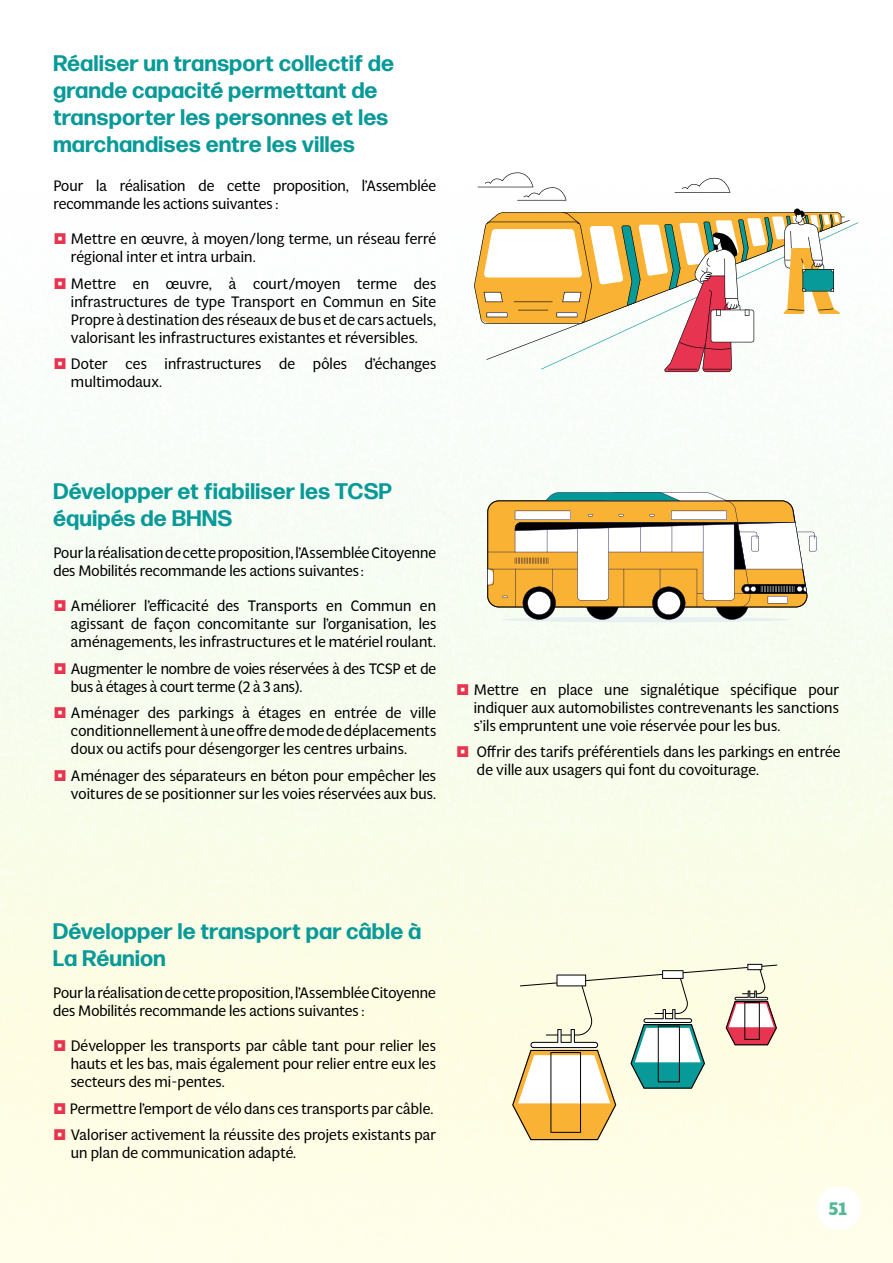
<style>
.page{position:relative;width:893px;height:1263px;background:#fff}
.page>*{position:absolute;margin:0;border:0;box-sizing:border-box;transform-origin:0 0}
.t1{font:700 22.5px/27px "Forma DJR Display";letter-spacing:.03em;color:#089a98}
.t2{font:700 18px "Multi Display";color:#54b898}
.t3{font:15px/18px "Multi Display";letter-spacing:.01em;color:#000}
.t4{font:15px/18px "Multi Display";letter-spacing:-.01em;color:#000}
</style>
<div class="page">
<div style="left:0;top:0;width:893px;height:1263px;background:linear-gradient(to bottom,#fbfeff,#fbfde0)"></div>
<svg style="left:511px;top:964px;width:267px;height:177px;background:#e7e4ca"></svg>
<div style="left:502px;top:617px;width:288px;height:5px;background:#e6f0f0;border-radius:50%"></div>
<svg style="left:487px;top:492px;width:329px;height:128px"></svg>
<svg style="left:478px;top:172px;width:88px;height:29px"></svg>
<svg style="left:675px;top:177px;width:55px;height:16px"></svg>
<svg style="left:845px;top:222px;width:13px;height:147px"></svg>
<svg style="left:474px;top:208px;width:371px;height:164px"></svg>
<div style="left:817px;top:1186px;width:44px;height:44px;background:#fff;border-radius:50%"></div>
<svg style="left:55px;top:233px;width:11px;height:11px"></svg>
<svg style="left:55px;top:278px;width:11px;height:11px"></svg>
<svg style="left:55px;top:358px;width:11px;height:11px"></svg>
<svg style="left:457px;top:683px;width:11px;height:11px"></svg>
<svg style="left:457px;top:746px;width:11px;height:11px"></svg>
<svg style="left:55px;top:600px;width:11px;height:11px"></svg>
<svg style="left:55px;top:663px;width:11px;height:11px"></svg>
<svg style="left:55px;top:707px;width:11px;height:11px"></svg>
<svg style="left:55px;top:770px;width:11px;height:11px"></svg>
<svg style="left:54px;top:1040px;width:11px;height:11px"></svg>
<svg style="left:54px;top:1103px;width:11px;height:11px"></svg>
<svg style="left:54px;top:1129px;width:11px;height:11px"></svg>
<h1 class="t1" style="left:53px;top:49px;width:342px">Réaliser un transport collectif de grande capacité permettant de transporter les personnes et les marchandises entre les villes</h1>
<p class="t3" style="left:53px;top:176px;width:384px">Pour la réalisation de cette proposition, l’Assemblée recommande les actions suivantes :</p>
<p class="t3" style="left:71px;top:229px;width:367px">Mettre en œuvre, à moyen/long terme, un réseau ferré régional inter et intra urbain.</p>
<p class="t3" style="left:71px;top:273px;width:367px;text-align:justify">Mettre en œuvre, à court/moyen terme des infrastructures de type Transport en Commun en Site Propre à destination des réseaux de bus et de cars actuels, valorisant les infrastructures existantes et réversibles.</p>
<p class="t3" style="left:71px;top:354px;width:367px">Doter ces infrastructures de pôles d’échanges multimodaux.</p>
<h1 class="t1" style="left:53px;top:477px;width:340px">Développer et fiabiliser les TCSP équipés de BHNS</h1>
<p class="t3" style="left:53px;top:543px;width:384px">Pour la réalisation de cette proposition, l’Assemblée Citoyenne des Mobilités recommande les actions suivantes :</p>
<p class="t3" style="left:71px;top:596px;width:367px;text-align:justify">Améliorer l’efficacité des Transports en Commun en agissant de façon concomitante sur l’organisation, les aménagements, les infrastructures et le matériel roulant.</p>
<p class="t4" style="left:71px;top:658px;width:367px">Augmenter le nombre de voies réservées à des TCSP et de bus à étages à court terme (2 à 3 ans).</p>
<p class="t3" style="left:71px;top:703px;width:367px;text-align:justify">Aménager des parkings à étages en entrée de ville conditionnellement à une offre de mode de déplacements doux ou actifs pour désengorger les centres urbains.</p>
<p class="t3" style="left:71px;top:765px;width:367px">Aménager des séparateurs en béton pour empêcher les voitures de se positionner sur les voies réservées aux bus.</p>
<p class="t3" style="left:474px;top:679px;width:367px;text-align:justify">Mettre en place une signalétique spécifique pour indiquer aux automobilistes contrevenants les sanctions s’ils empruntent une voie réservée pour les bus.</p>
<p class="t3" style="left:477px;top:742px;width:365px">Offrir des tarifs préférentiels dans les parkings en entrée de ville aux usagers qui font du covoiturage.</p>
<h1 class="t1" style="left:53px;top:917px;width:369px">Développer le transport par câble à<br>La Réunion</h1>
<p class="t3" style="left:53px;top:983px;width:384px">Pour la réalisation de cette proposition, l’Assemblée Citoyenne des Mobilités recommande les actions suivantes :</p>
<p class="t3" style="left:71px;top:1036px;width:367px;text-align:justify">Développer les transports par câble tant pour relier les hauts et les bas, mais également pour relier entre eux les secteurs des mi-pentes.</p>
<p class="t3" style="left:70px;top:1094px;width:368px;line-height:26.5px">Permettre l’emport de vélo dans ces transports par câble.<br>Valoriser activement la réussite des projets existants par</p>
<p class="t3" style="left:71px;top:1143px;width:227px">un plan de communication adapté.</p>
<p class="t2" style="left:829px;top:1196px;width:20px">51</p>
</div>
